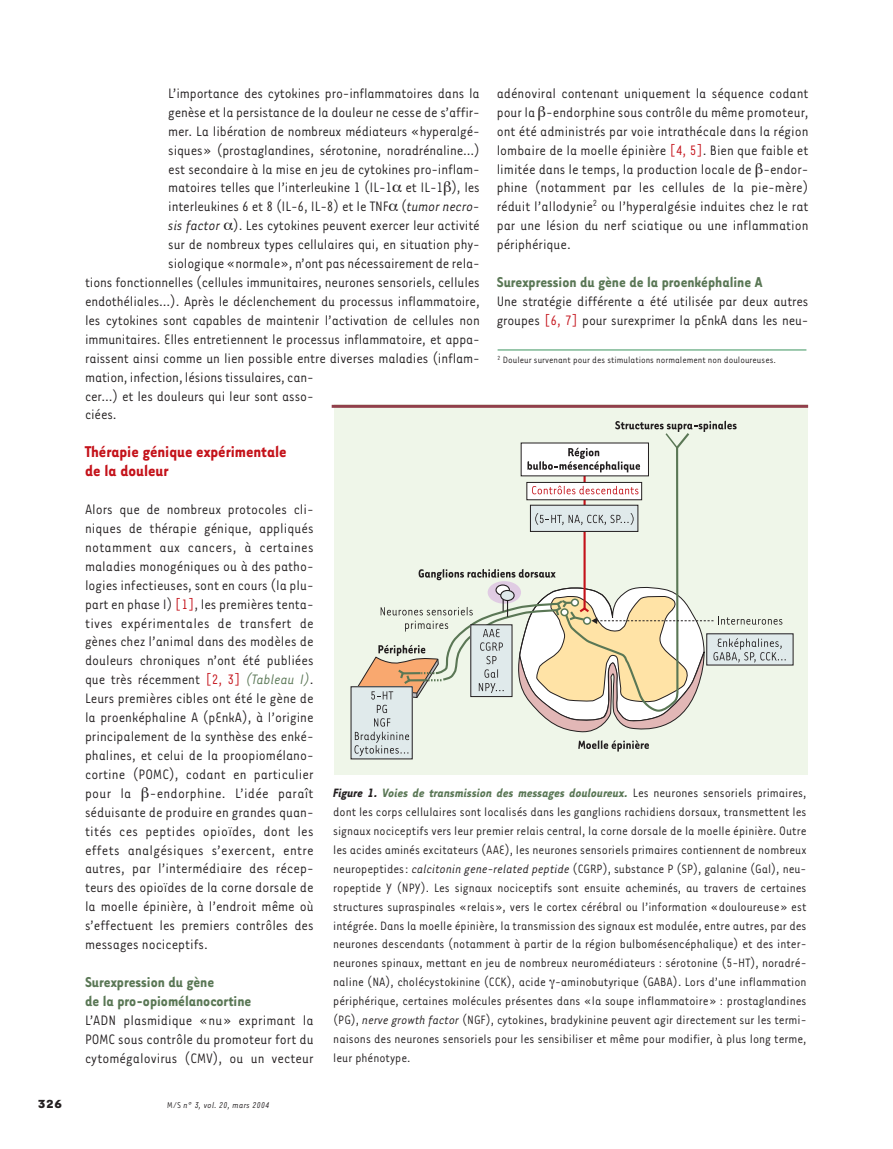
<style>
.page{position:relative;width:893px;height:1149px;background:#fff}
.page>*{position:absolute;margin:0;border:0;box-sizing:border-box;transform-origin:0 0}
.t1{font:700 18px/18.9px "Tarzana Narrow";color:#c4121a}
.t2{font:700 16.5px/18.9px "Tarzana Narrow";color:#5a7755}
.t3{font:15.75px/18.9px "Tarzana Narrow";letter-spacing:-.01em;color:#231f20;text-align:justify}
.t4{font:13.95px/18.9px "Tarzana Narrow";color:#231f20;text-align:justify}
.t5{font:700 13.5px "Tarzana Wide";color:#231f20}
.t6{font:10.5px "Tarzana Narrow";color:#231f20}
.t7{font:italic 9.75px "Tarzana Narrow";letter-spacing:.02em;color:#231f20}
.s1{color:#c4121a}
.s2{font-style:italic}
.s3{font-style:italic;color:#5a7755}
.s4{font-weight:700;font-style:italic}
.s5{font-weight:700;font-style:italic;color:#5a7755}
.s6{font-style:normal}
</style>
<div class="page">
<hr style="left:498px;top:349px;width:308px;height:1px;background:#7db894">
<div style="left:334px;top:404px;width:474px;height:370px;background:#eff6e9"></div>
<svg style="left:564px;top:472px;width:115px;height:96px"></svg>
<div style="left:707px;top:633px;width:86px;height:31px;background:#e0eaeb"></div>
<hr style="left:583px;top:473px;width:3px;height:49px;background:#c4121a">
<hr style="left:583px;top:528px;width:3px;height:80px;background:#c4121a">
<div style="left:351px;top:686px;width:61px;height:72px;background:#e0eaeb"></div>
<div style="left:527px;top:482px;width:115px;height:17px;background:#fff"></div>
<div style="left:526px;top:482px;width:116px;height:18px;border:1px solid #231f20"></div>
<div style="left:521px;top:443px;width:127px;height:32px;background:#fff"></div>
<div style="left:530px;top:505px;width:108px;height:26px;background:#e0eaeb"></div>
<div style="left:530px;top:504px;width:108px;height:27px;border:1px solid #231f20"></div>
<svg style="left:354px;top:568px;width:432px;height:188px"></svg>
<svg style="left:535px;top:513px;width:28px;height:12px"></svg>
<svg style="left:569px;top:513px;width:65px;height:12px"></svg>
<svg style="left:532px;top:485px;width:106px;height:9px"></svg>
<svg style="left:527px;top:420px;width:210px;height:52px"></svg>
<hr style="left:332px;top:404px;width:476px;height:3px;background:#913f4b">
<p class="t5" style="left:38px;top:1095px;width:26px">326</p>
<p class="t3" style="left:497px;top:83px;width:313px">adénoviral contenant uniquement la séquence codant pour la -endorphine souscontrôle dumême promoteur, ont été administrés par voie intrathécale dans la région lombaire de la moelle épinière <span class="s1">[4, 5]</span>. Bien que faible et limitée dans le temps, la production locale de -endor&shy;phine (notamment par les cellules de la pie-mère) réduit l’allodynie<sup>2</sup> ou l’hyperalgésie induites chez le rat par une lésion du nerf sciatique ou une inflammation périphérique.</p>
<p class="t2" style="left:497px;top:272px;width:267px">Surexpression du gène de la proenképhaline A</p>
<p class="t3" style="left:497px;top:291px;width:313px">Une stratégie différente a été utilisée par deux autres groupes <span class="s1">[6, 7]</span> pour surexprimer la pEnkA dans les neu-</p>
<p class="t3" style="left:168px;top:83px;width:313px">L’importance des cytokines pro-inflammatoires dans la</p>
<p class="t3" style="left:168px;top:102px;width:313px">genèse et la persistance de la douleur ne cesse de s’affir-</p>
<p class="t3" style="left:168px;top:121px;width:313px">mer. La libération de nombreux médiateurs «hyperalgé-</p>
<p class="t3" style="left:168px;top:140px;width:313px">siques» (prostaglandines, sérotonine, noradrénaline...)</p>
<p class="t3" style="left:168px;top:159px;width:313px">est secondaire à la mise en jeu de cytokines pro-inflam-</p>
<p class="t3" style="left:168px;top:177px;width:313px">matoires telles que l’interleukine 1 (IL-1 et IL-1 ), les</p>
<p class="t3" style="left:168px;top:196px;width:313px">interleukines 6 et 8 (IL-6, IL-8) et le TNF (<span class="s2">tumor necro-</span></p>
<p class="t3" style="left:168px;top:215px;width:313px"><span class="s2">sis factor</span> ). Les cytokines peuvent exercer leur activité</p>
<p class="t3" style="left:168px;top:234px;width:313px">sur de nombreux types cellulaires qui, en situation phy-</p>
<p class="t3" style="left:168px;top:253px;width:313px">siologique «normale», n’ont pas nécessairement de rela-</p>
<p class="t3" style="left:85px;top:272px;width:396px">tions fonctionnelles (cellules immunitaires, neurones sensoriels, cellules</p>
<p class="t3" style="left:85px;top:291px;width:396px">endothéliales...). Après le déclenchement du processus inflammatoire,</p>
<p class="t3" style="left:85px;top:310px;width:396px">les cytokines sont capables de maintenir l’activation de cellules non</p>
<p class="t3" style="left:85px;top:329px;width:396px">immunitaires. Elles entretiennent le processus inflammatoire, et appa-</p>
<p class="t3" style="left:85px;top:348px;width:396px">raissent ainsi comme un lien possible entre diverses maladies (inflam-</p>
<p class="t3" style="left:85px;top:366px;width:230px">mation, infection, lésionstissulaires,can-</p>
<p class="t3" style="left:85px;top:385px;width:230px">cer...) et les douleurs qui leur sont asso-</p>
<p class="t3" style="left:85px;top:404px;width:33px">ciées.</p>
<p class="t1" style="left:85px;top:441px;width:203px">Thérapie génique expérimentale de la douleur</p>
<p class="t3" style="left:85px;top:499px;width:230px">Alors que de nombreux protocoles cli&shy;niques de thérapie génique, appliqués notamment aux cancers, à certaines maladies monogéniques ou à des patho&shy;logies infectieuses, sont en cours (la plu&shy;part en phase I) <span class="s1">[1]</span>, les premières tenta&shy;tives expérimentales de transfert de gènes chez l’animal dans des modèles de douleurs chroniques n’ont été publiées que très récemment <span class="s1">[2, 3]</span> <span class="s3">(Tableau I)</span>.<br>Leurs premières cibles ont été le gène de la proenképhaline A (pEnkA), à l’origine principalement de la synthèse des enké&shy;phalines, et celui de la proopiomélano&shy;cortine (POMC), codant en particulier pour la -endorphine. L’idée paraît séduisante de produire en grandes quan&shy;tités ces peptides opioïdes, dont les effets analgésiques s’exercent, entre autres, par l’intermédiaire des récep&shy;teurs des opioïdes de la corne dorsale de la moelle épinière, à l’endroit même où s’effectuent les premiers contrôles des messages nociceptifs.</p>
<p class="t2" style="left:85px;top:971px;width:168px">Surexpression du gène<br>de la pro-opiomélanocortine</p>
<p class="t3" style="left:85px;top:1009px;width:230px">L’ADN plasmidique «nu» exprimant la POMC sous contrôle du promoteur fort du cytomégalovirus (CMV), ou un vecteur</p>
<p class="t6" style="left:498px;top:353px;width:280px"><sup>2</sup> Douleur survenant pour des stimulations normalement non douloureuses.</p>
<p class="t4" style="left:333px;top:782px;width:475px"><span class="s4">Figure 1.</span> <span class="s5">Voies de transmission des messages douloureux.</span> Les neurones sensoriels primaires, dont les corps cellulaires sont localisés dans les ganglions rachidiens dorsaux, transmettent les signaux nociceptifs vers leur premier relais central, la corne dorsale de la moelle épinière. Outre les acides aminés excitateurs (AAE), les neurones sensoriels primaires contiennent de nombreux neuropeptides: <span class="s2">calcitonin gene-related peptide</span> (CGRP), substance P (SP), galanine (Gal), neu&shy;ropeptide Y (NPY). Les signaux nociceptifs sont ensuite acheminés, au travers de certaines structures supraspinales «relais», vers le cortex cérébral ou l’information «douloureuse» est intégrée. Dans la moelle épinière, la transmission des signaux est modulée, entre autres, par des neurones descendants (notamment à partir de la région bulbomésencéphalique) et des inter&shy;neurones spinaux, mettant en jeu de nombreux neuromédiateurs : sérotonine (5-HT), noradré&shy;naline (NA), cholécystokinine (CCK), acide -aminobutyrique (GABA). Lors d’une inflammation périphérique, certaines molécules présentes dans «la soupe inflammatoire» : prostaglandines (PG), <span class="s2">nerve growth factor</span> (NGF), cytokines, bradykinine peuvent agir directement sur les termi&shy;naisons des neurones sensoriels pour les sensibiliser et même pour modifier, à plus long terme, leur phénotype.</p>
<p class="t7" style="left:167px;top:1098px;width:104px"><span class="s6">M/S</span> n° 3, vol. 20, mars 2004</p>
</div>
